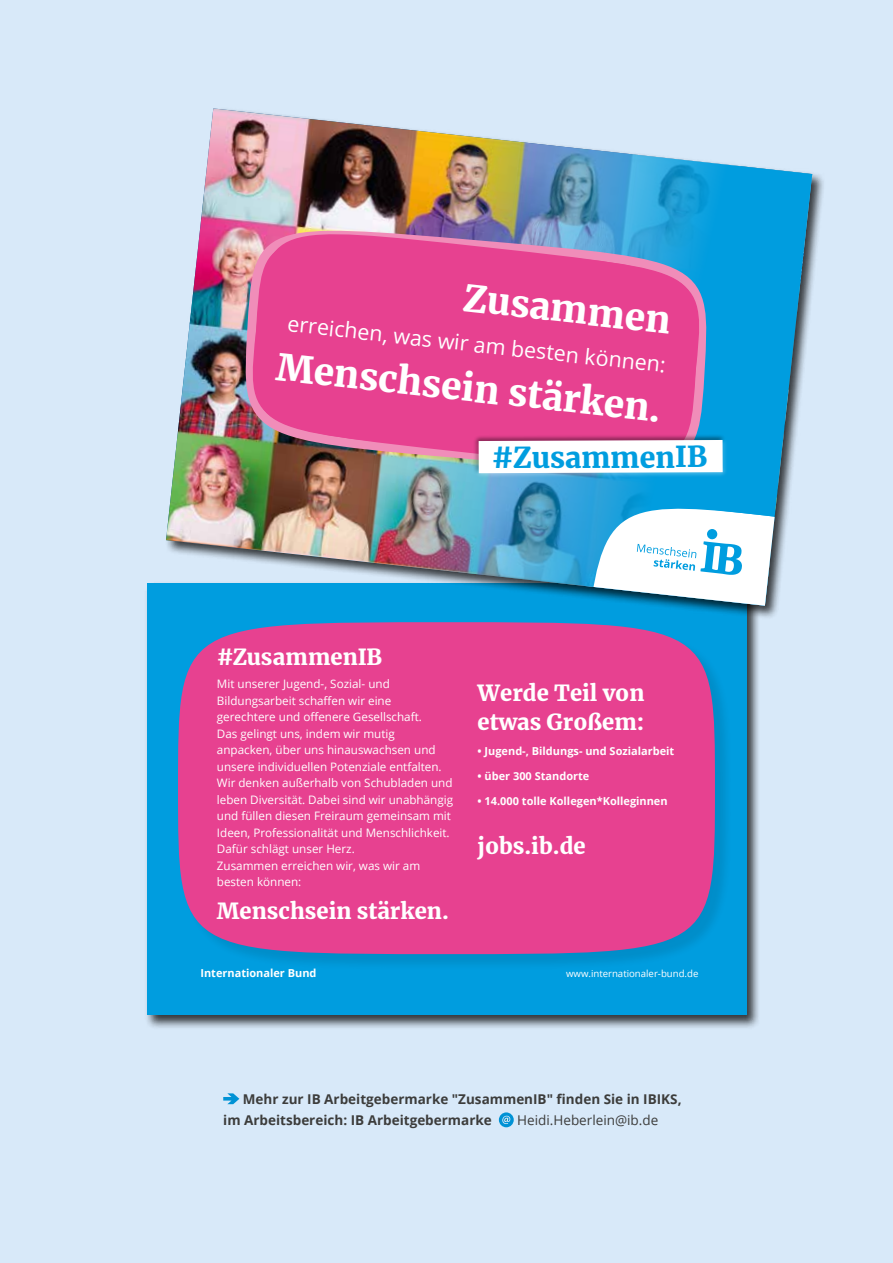
<style>
.page{position:relative;width:893px;height:1263px;background:#d8e9f9}
.page>*{position:absolute;margin:0;border:0;box-sizing:border-box;transform-origin:0 0}
.t1{font:900 36.6px "Merriweather";color:#fff}
.t2{font:900 28.5px "Merriweather";letter-spacing:-.005em;color:#009ddf}
.t3{font:900 21.9px/28.8px "Merriweather";color:#fff}
.t4{font:21.45px "Open Sans";color:#fff}
.t5{font:700 13.5px/21px "Open Sans";color:#3c3c3b}
.t6{font:13.5px "Open Sans";color:#3c3c3b}
.t7{font:11.7px/16.5px "Open Sans";color:#fff}
.t8{font:700 10.95px "Open Sans";color:#fff}
.t9{font:9.6px "Open Sans";color:#fff}
</style>
<div class="page">
<svg style="left:223px;top:1093px;width:16px;height:11px"></svg>
<svg style="left:499px;top:1112px;width:15px;height:15px"></svg>
<div style="left:145px;top:581px;width:615px;height:448px;background:#000;opacity:.75"></div>
<div style="left:147px;top:583px;width:599px;height:432px;background:#009ddf"></div>
<div style="left:180px;top:624px;width:552px;height:347px;background:#000;opacity:.1"></div>
<div style="left:178px;top:622px;width:537px;height:332px;background:#e74190;border-radius:50%"></div>
<div style="left:164px;top:107px;width:662px;height:512px;background:#000;opacity:.75"></div>
<img style="left:166px;top:108px;width:646px;height:498px">
<svg style="left:592px;top:499px;width:183px;height:107px;background:#acd7e9"></svg>
<img style="left:236px;top:216px;width:480px;height:258px">
<svg style="left:245px;top:223px;width:462px;height:253px;background:#d25395"></svg>
<svg style="left:472px;top:433px;width:257px;height:47px;background:#cdcfe3"></svg>
<h1 class="t1" style="left:466px;top:273px;width:210px;rotate:6deg">Zusammen</h1>
<h3 class="t4" style="left:289px;top:309px;width:382px;rotate:6deg">erreichen, was wir am besten können:</h3>
<h1 class="t1" style="left:279px;top:342px;width:388px;rotate:6deg">Menschsein stärken.</h1>
<h2 class="t2" style="left:492px;top:438px;width:217px">#ZusammenIB</h2>
<h3 class="t3" style="left:217px;top:642px;width:167px">#ZusammenIB</h3>
<p class="t7" style="left:217px;top:676px;width:238px">Mit unserer Jugend-, Sozial- und Bildungsarbeit schaffen wir eine<br>gerechtere und offenere Gesellschaft.<br>Das gelingt uns, indem wir mutig anpacken, über uns hinauswachsen und unsere individuellen Potenziale entfalten.<br>Wir denken außerhalb von Schubladen und leben Diversität. Dabei sind wir unabhängig und füllen diesen Freiraum gemeinsam mit Ideen, Professionalität und Menschlichkeit.<br>Dafür schlägt unser Herz.<br>Zusammen erreichen wir, was wir am besten können:</p>
<h3 class="t3" style="left:217px;top:896px;width:233px">Menschsein stärken.</h3>
<h3 class="t3" style="left:478px;top:678px;width:168px">Werde Teil von etwas Großem:</h3>
<p class="t8" style="left:478px;top:743px;width:198px">• Jugend-, Bildungs- und Sozialarbeit</p>
<p class="t8" style="left:478px;top:768px;width:113px">• über 300 Standorte</p>
<p class="t8" style="left:478px;top:793px;width:192px">• 14.000 tolle Kollegen*Kolleginnen</p>
<h3 class="t3" style="left:478px;top:831px;width:110px">jobs.ib.de</h3>
<p class="t8" style="left:200px;top:965px;width:118px">Internationaler Bund</p>
<p class="t9" style="left:566px;top:966px;width:134px">www.internationaler-bund.de</p>
<p class="t5" style="left:223px;top:1088px;width:460px;text-indent:20px">Mehr zur IB Arbeitgebermarke "ZusammenIB" finden Sie in IBIKS, im Arbeitsbereich: IB Arbeitgebermarke</p>
<p class="t6" style="left:517px;top:1111px;width:143px">Heidi.Heberlein@ib.de</p>
</div>
